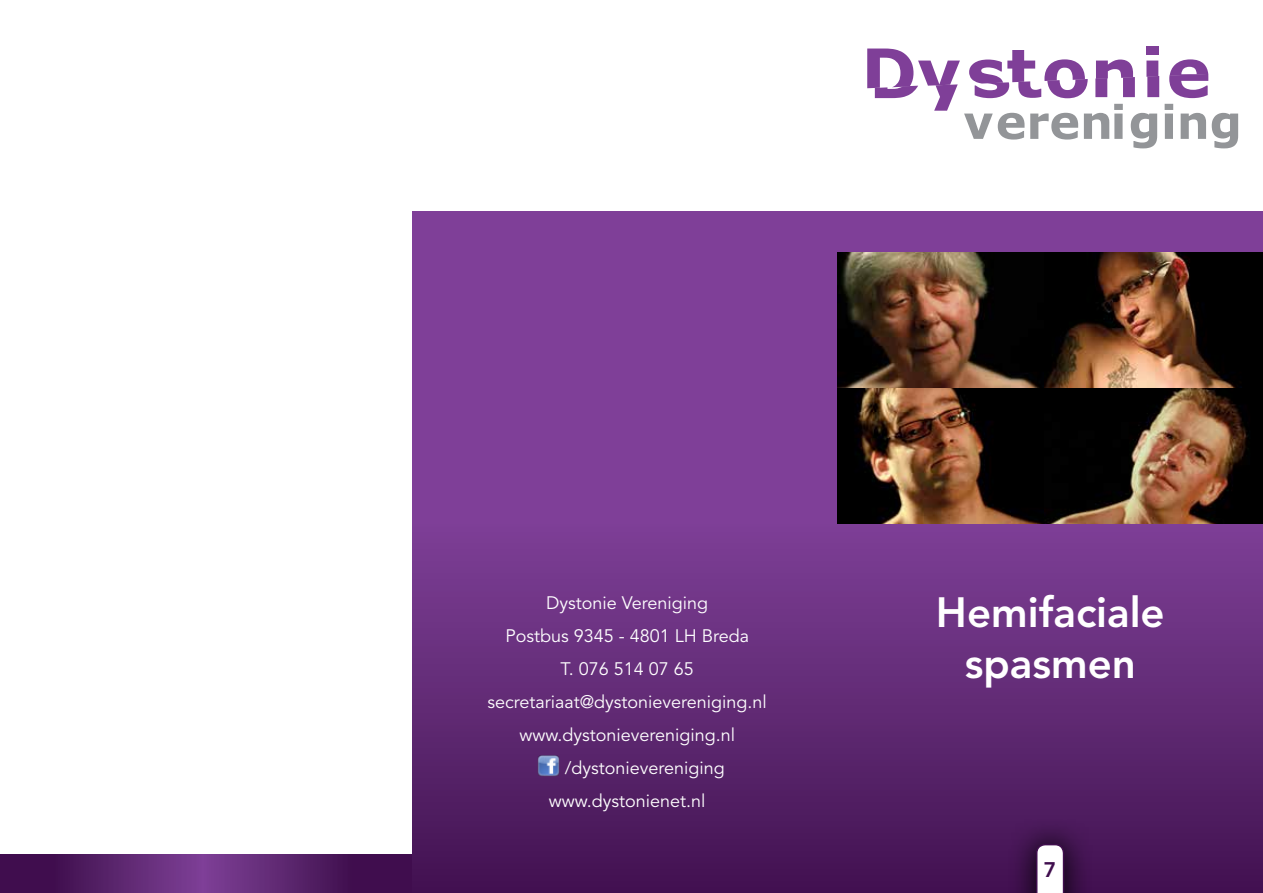
<style>
.page{position:relative;width:1263px;height:893px;background:#fff}
.page>*{position:absolute;margin:0;border:0;box-sizing:border-box;transform-origin:0 0}
.t1{font:800 42px/50.4px "Avenir";color:#fff;text-align:center}
.t2{font:800 21px "Avenir";color:#400e4e}
.t3{font:18px "Avenir";color:#fff}
</style>
<div class="page">
<div style="left:412px;top:211px;width:851px;height:682px;background:#7f3f98"></div>
<svg style="left:0;top:855px;width:412px;height:38px;background:#562068"></svg>
<div style="left:412px;top:524px;width:851px;height:369px;background:linear-gradient(to bottom,#7e4097,#421251)"></div>
<img style="left:838px;top:253px;width:206px;height:271px">
<img style="left:1044px;top:253px;width:215px;height:271px">
<div style="left:1146px;top:46px;width:13px;height:9px;background:#7f3f98"></div>
<svg style="left:867px;top:49px;width:371px;height:99px"></svg>
<svg style="left:1008px;top:816px;width:84px;height:77px;background:#40134e"></svg>
<svg style="left:1036px;top:844px;width:28px;height:49px"></svg>
<img style="left:538px;top:755px;width:21px;height:21px">
<p class="t3" style="left:546px;top:592px;width:164px">Dystonie Vereniging</p>
<p class="t3" style="left:505px;top:625px;width:245px">Postbus 9345 - 4801 LH Breda</p>
<p class="t3" style="left:560px;top:658px;width:135px">T. 076 514 07 65</p>
<p class="t3" style="left:488px;top:691px;width:281px">secretariaat@dystonievereniging.nl</p>
<p class="t3" style="left:519px;top:724px;width:217px">www.dystonievereniging.nl</p>
<p class="t3" style="left:565px;top:757px;width:161px">/dystonievereniging</p>
<p class="t3" style="left:549px;top:790px;width:158px">www.dystonienet.nl</p>
<h1 class="t1" style="left:936px;top:587px;width:230px">Hemifaciale spasmen</h1>
<p class="t2" style="left:1044px;top:857px;width:14px">7</p>
</div>
